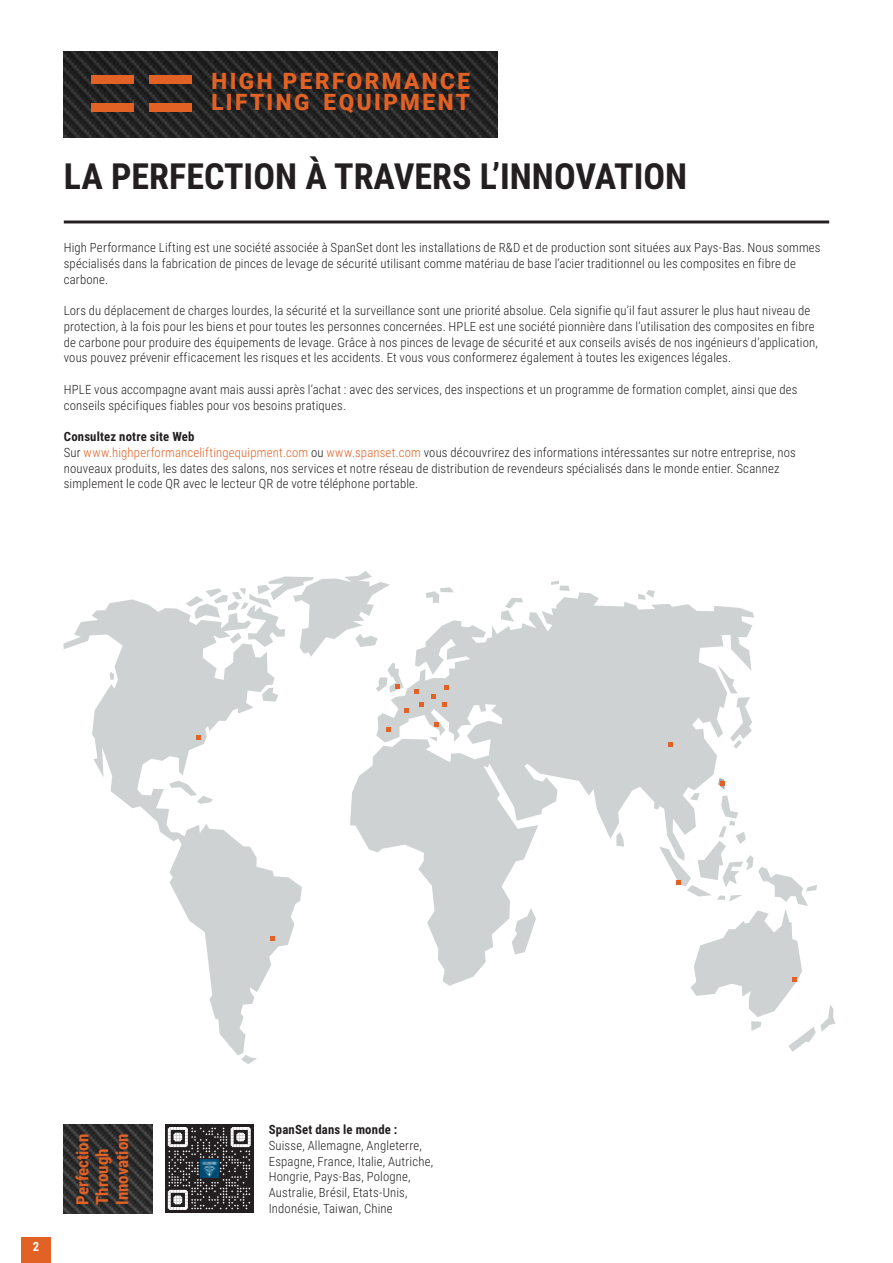
<style>
.page{position:relative;width:893px;height:1263px;background:#fff}
.page>*{position:absolute;margin:0;border:0;box-sizing:border-box;transform-origin:0 0}
._0-kop_1{font:700 36px "Roboto Condensed";color:#231f20}
.tabel_diap{font:900 22.5px "Roboto";letter-spacing:.11em;color:#e26125}
.tabel_diap-2{font:700 16.95px "Roboto Condensed";color:#e26125}
._1-tekst_frans{font:300 12.75px/15.8px "Roboto Condensed";letter-spacing:.015em;color:#231f20}
._3-TK{font:700 12.75px "Roboto Condensed";letter-spacing:.015em;color:#231f20}
.t1{font:700 12.75px "Roboto Condensed";color:#fff}
.s1{color:#e26125}
</style>
<div class="page">
<svg style="left:63px;top:599px;width:239px;height:456px"></svg>
<svg style="left:110px;top:672px;width:4px;height:8px"></svg>
<svg style="left:262px;top:688px;width:16px;height:13px"></svg>
<svg style="left:186px;top:571px;width:204px;height:86px"></svg>
<svg style="left:432px;top:587px;width:22px;height:5px"></svg>
<svg style="left:169px;top:781px;width:44px;height:23px"></svg>
<svg style="left:241px;top:1055px;width:16px;height:9px"></svg>
<svg style="left:350px;top:592px;width:404px;height:394px;fill:#cfd2d2"></svg>
<svg style="left:429px;top:737px;width:8px;height:4px"></svg>
<svg style="left:501px;top:598px;width:22px;height:24px"></svg>
<svg style="left:551px;top:581px;width:19px;height:10px"></svg>
<svg style="left:638px;top:590px;width:17px;height:10px"></svg>
<svg style="left:718px;top:665px;width:34px;height:84px"></svg>
<svg style="left:616px;top:832px;width:8px;height:15px"></svg>
<svg style="left:512px;top:908px;width:24px;height:46px"></svg>
<svg style="left:196px;top:735px;width:5px;height:4px"></svg>
<svg style="left:270px;top:936px;width:5px;height:4px"></svg>
<svg style="left:668px;top:742px;width:5px;height:4px"></svg>
<svg style="left:386px;top:727px;width:5px;height:5px"></svg>
<svg style="left:376px;top:663px;width:28px;height:30px"></svg>
<svg style="left:434px;top:722px;width:5px;height:5px"></svg>
<svg style="left:404px;top:708px;width:5px;height:5px"></svg>
<svg style="left:414px;top:689px;width:5px;height:5px"></svg>
<svg style="left:419px;top:702px;width:5px;height:5px"></svg>
<svg style="left:431px;top:694px;width:5px;height:5px"></svg>
<svg style="left:442px;top:702px;width:5px;height:5px"></svg>
<svg style="left:444px;top:685px;width:4px;height:5px"></svg>
<svg style="left:659px;top:778px;width:176px;height:274px"></svg>
<img style="left:64px;top:1124px;width:89px;height:89px">
<img style="left:64px;top:52px;width:433px;height:85px">
<div style="left:149px;top:75px;width:42px;height:9px;background:#e26125"></div>
<div style="left:91px;top:75px;width:43px;height:9px;background:#e26125"></div>
<div style="left:91px;top:103px;width:43px;height:8px;background:#e26125"></div>
<div style="left:149px;top:103px;width:42px;height:8px;background:#e26125"></div>
<hr style="left:64px;top:221px;width:765px;height:2px;background:#231f20">
<div style="left:165px;top:1124px;width:89px;height:89px;background:#231f20"></div>
<svg style="left:168px;top:1127px;width:83px;height:83px"></svg>
<img style="left:200px;top:1160px;width:18px;height:17px">
<div style="left:21px;top:1237px;width:30px;height:26px;background:#e26125"></div>
<p class="tabel_diap" style="left:212px;top:66px;width:260px">HIGH PERFORMANCE</p>
<p class="tabel_diap" style="left:212px;top:87px;width:260px">LIFTING EQUIPMENT</p>
<p class="_0-kop_1" style="left:64px;top:151px;width:625px">LA PERFECTION À TRAVERS L’INNOVATION</p>
<p class="_1-tekst_frans" style="left:64px;top:239px;width:758px">High Performance Lifting est une société associée à SpanSet dont les installations de R&amp;D et de production sont situées aux Pays-Bas. Nous sommes spécialisés dans la fabrication de pinces de levage de sécurité utilisant comme matériau de base l’acier traditionnel ou les composites en fibre de carbone.</p>
<p class="_1-tekst_frans" style="left:64px;top:302px;width:756px">Lors du déplacement de charges lourdes, la sécurité et la surveillance sont une priorité absolue. Cela signifie qu’il faut assurer le plus haut niveau de protection, à la fois pour les biens et pour toutes les personnes concernées. HPLE est une société pionnière dans l’utilisation des composites en fibre de carbone pour produire des équipements de levage. Grâce à nos pinces de levage de sécurité et aux conseils avisés de nos ingénieurs d’application, vous pouvez prévenir efficacement les risques et les accidents. Et vous vous conformerez également à toutes les exigences légales.</p>
<p class="_1-tekst_frans" style="left:64px;top:381px;width:735px">HPLE vous accompagne avant mais aussi après l’achat : avec des services, des inspections et un programme de formation complet, ainsi que des conseils spécifiques fiables pour vos besoins pratiques.</p>
<p class="_3-TK" style="left:64px;top:428px;width:132px">Consultez notre site Web</p>
<p class="_1-tekst_frans" style="left:64px;top:444px;width:733px">Sur <span class="s1">www.highperformanceliftingequipment.com</span> ou <span class="s1">www.spanset.com</span> vous découvrirez des informations intéressantes sur notre entreprise, nos nouveaux produits, les dates des salons, nos services et notre réseau de distribution de revendeurs spécialisés dans le monde entier. Scannez simplement le code QR avec le lecteur QR de votre téléphone portable.</p>
<p class="t1" style="left:33px;top:1238px;width:8px">2</p>
<p class="tabel_diap-2" style="left:110px;top:1205px;width:73px;rotate:-90deg">Innovation</p>
<p class="tabel_diap-2" style="left:71px;top:1205px;width:72px;rotate:-90deg">Perfection</p>
<p class="tabel_diap-2" style="left:90px;top:1205px;width:58px;rotate:-90deg">Through</p>
<p class="_3-TK" style="left:269px;top:1121px;width:130px">SpanSet dans le monde :</p>
<p class="_1-tekst_frans" style="left:269px;top:1137px;width:166px">Suisse, Allemagne, Angleterre,<br>Espagne, France, Italie, Autriche,<br>Hongrie, Pays-Bas, Pologne,<br>Australie, Brésil, Etats-Unis,<br>Indonésie, Taiwan, Chine</p>
</div>
